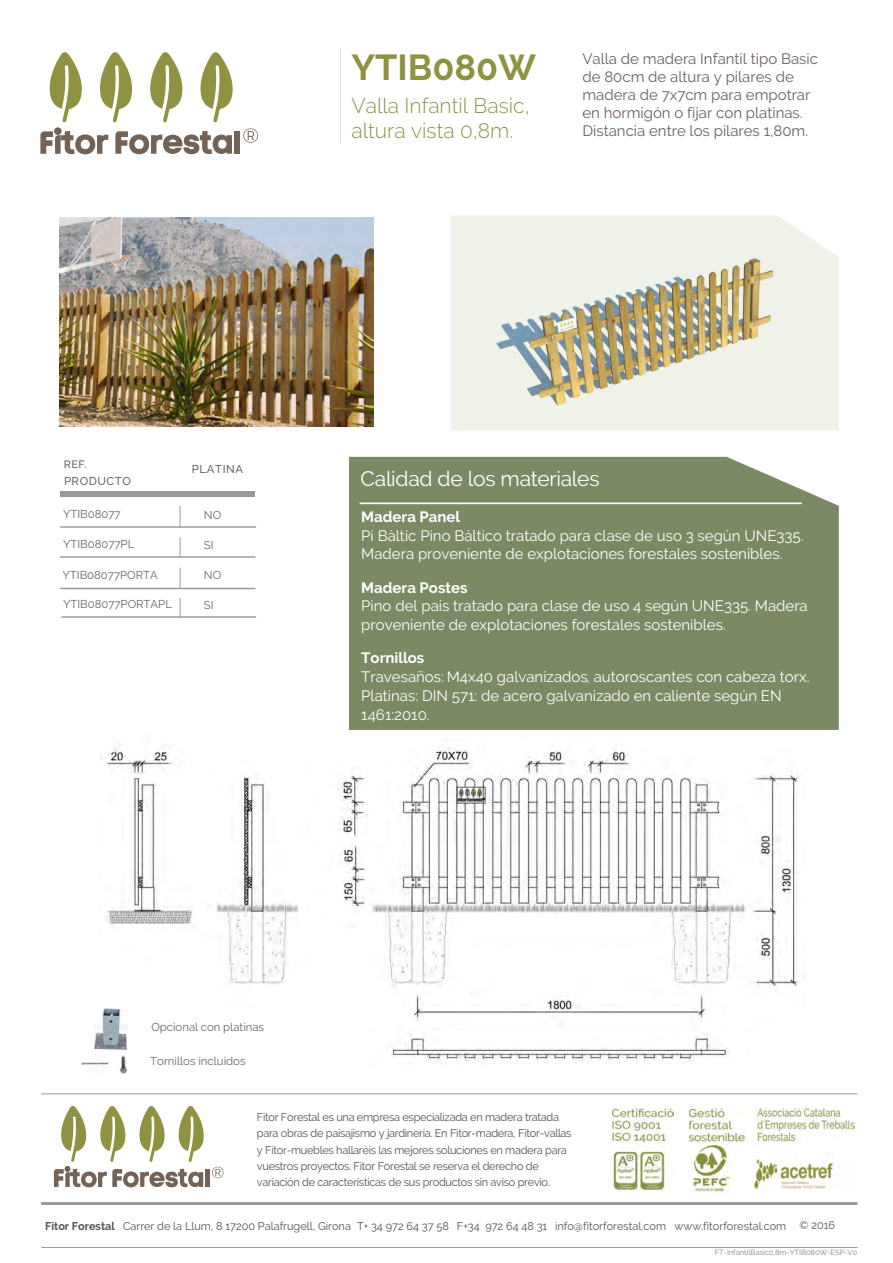
<style>
.page{position:relative;width:893px;height:1263px;background:#fff}
.page>*{position:absolute;margin:0;border:0;box-sizing:border-box;transform-origin:0 0}
.t1{font:700 36px "Raleway";color:#8f9243}
.t2{font:300 21px/25.2px "Raleway";color:#8f9243}
.t3{font:21px "Raleway";letter-spacing:-.015em;color:#fff}
.t4{font:15px/18.8px "Raleway";color:#fff}
.t5{font:15px/18px "Raleway";color:#6d5e5d}
.t6{font:11.4px "Raleway";color:#666}
.t7{font:11.4px "Raleway";color:#666}
.t8{font:500 11.4px "Raleway";letter-spacing:.05em;color:#666}
.t9{font:11.25px/16.4px "Raleway";letter-spacing:-.025em;color:#525258}
.t10{font:11.25px "Raleway";color:#525258}
.t11{font:500 10.65px "Raleway";color:#666}
.t12{font:7.5px "Raleway";color:#808080}
.s1{font-weight:700}
.s2{font-style:inherit}
</style>
<div class="page">
<img style="left:100px;top:745px;width:699px;height:319px">
<div style="left:451px;top:215px;width:388px;height:215px;background:#eff2e8"></div>
<div style="left:61px;top:491px;width:194px;height:5px;background:#999"></div>
<img style="left:60px;top:217px;width:313px;height:209px">
<svg style="left:50px;top:52px;width:32px;height:70px"></svg>
<svg style="left:200px;top:52px;width:33px;height:70px"></svg>
<svg style="left:100px;top:52px;width:32px;height:70px"></svg>
<svg style="left:150px;top:52px;width:32px;height:70px"></svg>
<div style="left:235px;top:131px;width:5px;height:23px;background:#736357"></div>
<svg style="left:115px;top:131px;width:117px;height:24px"></svg>
<svg style="left:40px;top:129px;width:68px;height:26px"></svg>
<div style="left:54px;top:127px;width:8px;height:8px;border:1px solid #6d5e5d;border-radius:50%"></div>
<svg style="left:243px;top:128px;width:15px;height:15px"></svg>
<div style="left:205px;top:1169px;width:5px;height:18px;background:#736357"></div>
<svg style="left:54px;top:1106px;width:150px;height:82px"></svg>
<svg style="left:212px;top:1167px;width:11px;height:11px"></svg>
<hr style="left:41px;top:1093px;width:816px;height:1px;background:#999">
<hr style="left:41px;top:1202px;width:816px;height:3px;background:#999">
<hr style="left:41px;top:1247px;width:816px;height:1px;background:#999">
<hr style="left:60px;top:557px;width:195px;height:1px;background:#999">
<svg style="left:180px;top:506px;width:1px;height:21px"></svg>
<svg style="left:180px;top:537px;width:1px;height:20px"></svg>
<svg style="left:180px;top:568px;width:1px;height:20px"></svg>
<svg style="left:180px;top:598px;width:1px;height:19px"></svg>
<hr style="left:60px;top:527px;width:196px;height:1px;background:#999">
<hr style="left:60px;top:588px;width:195px;height:1px;background:#999">
<hr style="left:62px;top:617px;width:194px;height:1px;background:#999">
<div style="left:349px;top:457px;width:490px;height:273px;background:#7b8a65"></div>
<hr style="left:360px;top:502px;width:442px;height:2px;background:#fff">
<img style="left:110px;top:1048px;width:29px;height:26px">
<img style="left:81px;top:1050px;width:29px;height:16px">
<img style="left:94px;top:1008px;width:34px;height:42px">
<img style="left:474px;top:240px;width:314px;height:183px">
<img style="left:755px;top:1109px;width:100px;height:80px">
<img style="left:612px;top:1109px;width:61px;height:80px">
<img style="left:689px;top:1109px;width:56px;height:34px">
<img style="left:691px;top:1144px;width:39px;height:48px">
<h1 class="t1" style="left:351px;top:46px;width:186px">YTIB080W</h1>
<h2 class="t2" style="left:351px;top:93px;width:180px">Valla Infantil Basic, altura vista 0,8m.</h2>
<p class="t5" style="left:582px;top:50px;width:237px">Valla de madera Infantil tipo Basic de 80cm de altura y pilares de madera de 7x7cm para empotrar en hormigón o fijar con platinas.<br>Distancia entre los pilares 1,80m.</p>
<p class="t11" style="left:64px;top:458px;width:24px">REF.</p>
<p class="t8" style="left:64px;top:475px;width:69px">PRODUCTO</p>
<p class="t6" style="left:63px;top:508px;width:59px">YTIB08077</p>
<p class="t6" style="left:63px;top:538px;width:73px">YTIB08077PL</p>
<p class="t6" style="left:63px;top:568px;width:97px">YTIB08077PORTA</p>
<p class="t6" style="left:63px;top:598px;width:110px">YTIB08077PORTAPL</p>
<p class="t8" style="left:192px;top:462px;width:53px">PLATINA</p>
<p class="t6" style="left:204px;top:508px;width:19px">NO</p>
<p class="t6" style="left:204px;top:538px;width:11px">SI</p>
<p class="t6" style="left:204px;top:568px;width:19px">NO</p>
<p class="t6" style="left:204px;top:598px;width:11px">SI</p>
<h2 class="t3" style="left:360px;top:466px;width:241px">Calidad de los materiales</h2>
<p class="t4" style="left:361px;top:507px;width:444px"><span class="s1">Madera Panel<br></span><span class="s2">Pi Bàltic</span> Pino Báltico tratado para clase de uso <span class="s2">3</span> según UNE335.<br>Madera proveniente de explotaciones forestales sostenibles.</p>
<p class="t4" style="left:361px;top:578px;width:448px"><span class="s1">Madera</span> <span class="s1">Poste</span><span class="s1">s<br></span>Pino del país tratado para clase de uso 4 según UNE335. Madera proveniente de explotaciones forestales sostenibles.</p>
<p class="t4" style="left:361px;top:649px;width:450px"><span class="s1">Tornillo</span><span class="s1">s<br></span>Travesaños: <span class="s2">M4x40</span> galvanizados, autoroscantes con cabeza torx.<br>Platinas: DIN 571: de acero galvanizado en caliente según <span class="s2">EN 1461:2010.</span></p>
<p class="t7" style="left:151px;top:1020px;width:114px">Opcional con platinas</p>
<p class="t7" style="left:150px;top:1054px;width:97px">Tornillos incluidos</p>
<p class="t9" style="left:257px;top:1109px;width:316px">Fitor Forestal es una empresa especializada en madera tratada para obras de paisajismo y jardinería. En Fitor-madera, Fitor-vallas y Fitor-muebles hallaréis las mejores soluciones en madera para vuestros proyectos. Fitor Forestal se reserva el derecho de variación de características de sus productos sin aviso previo.</p>
<p class="t10" style="left:45px;top:1219px;width:792px"><span class="s1">Fitor Forestal</span> <span class="s2">Carrer de la Llum, 8 17200 Palafrugell</span>, Girona T+ 34 972 64 37 58 F+34 972 64 48 31 info@fitorf<span class="s2">orestal.</span>com www.fitorforestal.com <span class="s2">© 2016</span></p>
<p class="t12" style="left:715px;top:1248px;width:144px">FT-InfantilBasic0,8m-YTIB080W-ESP-V0</p>
</div>
